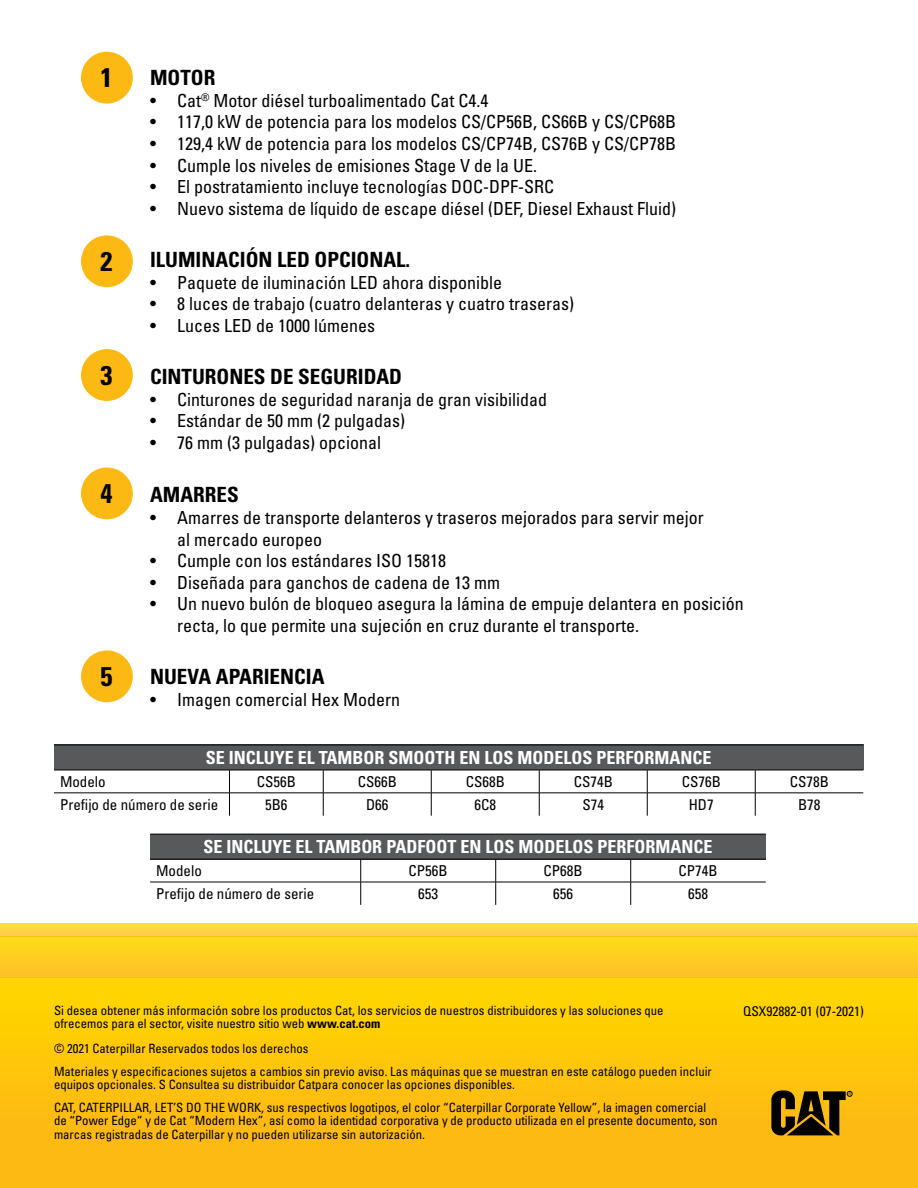
<style>
.page{position:relative;width:918px;height:1188px;background:#fff}
.page>*{position:absolute;margin:0;border:0;box-sizing:border-box;transform-origin:0 0}
.t1{font:700 condensed 27px "Univers LT Std";color:#000}
.t2{font:700 condensed 21px "Univers LT Std";color:#000}
.t3{font:condensed 18px/21.6px "Univers LT Std";color:#000}
.t4{font:700 condensed 18px "Univers LT Std";color:#fff}
.t5{font:condensed 15px "Univers LT Std";color:#000}
.MediaNo{font:condensed 13.5px "Univers LT Std";color:#000}
.CatNotice{font:condensed 12.75px/13.5px "Univers LT Std";color:#000}
.CopyRightInfo{font:condensed 12.75px/13.5px "Univers LT Std";color:#000}
.BackDisclaimer{font:condensed 12.75px/13.5px "Univers LT Std";color:#000}
.CatRights{font:condensed 12.75px "Univers LT Std";color:#000}
.s1{font-weight:700}
</style>
<div class="page">
<div style="left:0;top:977px;width:918px;height:211px;background:linear-gradient(to bottom,#ffd500,#fdb317)"></div>
<div style="left:0;top:937px;width:918px;height:40px;background:#ffcd21"></div>
<div style="left:0;top:923px;width:918px;height:14px;background:#ffd446"></div>
<svg style="left:771px;top:1090px;width:81px;height:45px;background:#634906"></svg>
<div style="left:81px;top:52px;width:52px;height:52px;background:#fdb913;border-radius:50%"></div>
<div style="left:81px;top:235px;width:52px;height:52px;background:#fdb913;border-radius:50%"></div>
<div style="left:81px;top:349px;width:52px;height:52px;background:#fdb913;border-radius:50%"></div>
<div style="left:81px;top:468px;width:52px;height:51px;background:#fdb913;border-radius:50%"></div>
<div style="left:81px;top:650px;width:52px;height:52px;background:#fdb913;border-radius:50%"></div>
<div style="left:54px;top:745px;width:809px;height:25px;background:#58595b"></div>
<hr style="left:54px;top:745px;width:176px;height:1px;background:#000">
<hr style="left:230px;top:745px;width:93px;height:1px;background:#000">
<hr style="left:323px;top:745px;width:108px;height:1px;background:#000">
<hr style="left:431px;top:745px;width:108px;height:1px;background:#000">
<hr style="left:539px;top:745px;width:108px;height:1px;background:#000">
<hr style="left:647px;top:745px;width:108px;height:1px;background:#000">
<hr style="left:755px;top:745px;width:108px;height:1px;background:#000">
<hr style="left:54px;top:770px;width:176px;height:1px;background:#000">
<hr style="left:230px;top:770px;width:93px;height:1px;background:#000">
<hr style="left:323px;top:770px;width:108px;height:1px;background:#000">
<hr style="left:431px;top:770px;width:108px;height:1px;background:#000">
<hr style="left:539px;top:770px;width:108px;height:1px;background:#000">
<hr style="left:647px;top:770px;width:108px;height:1px;background:#000">
<hr style="left:755px;top:770px;width:108px;height:1px;background:#000">
<hr style="left:54px;top:793px;width:176px;height:1px;background:#000">
<hr style="left:230px;top:793px;width:93px;height:1px;background:#000">
<svg style="left:229px;top:770px;width:1px;height:46px"></svg>
<hr style="left:323px;top:793px;width:108px;height:1px;background:#000">
<svg style="left:323px;top:770px;width:1px;height:46px"></svg>
<hr style="left:431px;top:793px;width:108px;height:1px;background:#000">
<svg style="left:431px;top:770px;width:1px;height:46px"></svg>
<hr style="left:539px;top:793px;width:108px;height:1px;background:#000">
<svg style="left:539px;top:770px;width:1px;height:46px"></svg>
<hr style="left:647px;top:793px;width:108px;height:1px;background:#000">
<svg style="left:647px;top:770px;width:1px;height:46px"></svg>
<hr style="left:755px;top:793px;width:108px;height:1px;background:#000">
<svg style="left:755px;top:770px;width:1px;height:46px"></svg>
<div style="left:150px;top:834px;width:616px;height:25px;background:#58595b"></div>
<hr style="left:150px;top:834px;width:211px;height:1px;background:#000">
<hr style="left:361px;top:834px;width:135px;height:1px;background:#000">
<hr style="left:496px;top:834px;width:135px;height:1px;background:#000">
<hr style="left:631px;top:834px;width:135px;height:1px;background:#000">
<hr style="left:150px;top:859px;width:211px;height:1px;background:#000">
<hr style="left:361px;top:859px;width:135px;height:1px;background:#000">
<hr style="left:496px;top:859px;width:135px;height:1px;background:#000">
<hr style="left:631px;top:859px;width:135px;height:1px;background:#000">
<hr style="left:150px;top:882px;width:211px;height:1px;background:#000">
<hr style="left:361px;top:882px;width:135px;height:1px;background:#000">
<svg style="left:360px;top:859px;width:1px;height:46px"></svg>
<hr style="left:496px;top:882px;width:135px;height:1px;background:#000">
<svg style="left:495px;top:859px;width:1px;height:46px"></svg>
<hr style="left:631px;top:882px;width:135px;height:1px;background:#000">
<svg style="left:630px;top:859px;width:1px;height:46px"></svg>
<p class="t1" style="left:101px;top:61px;width:13px">1</p>
<p class="t1" style="left:101px;top:245px;width:13px">2</p>
<p class="t1" style="left:101px;top:359px;width:13px">3</p>
<p class="t1" style="left:101px;top:477px;width:13px">4</p>
<p class="t1" style="left:101px;top:660px;width:13px">5</p>
<p class="t2" style="left:150px;top:65px;width:67px">MOTOR</p>
<p class="t3" style="left:150px;top:89px;width:340px">• Cat<sup>®</sup> Motor diésel turboalimentado Cat C4.4</p>
<p class="t3" style="left:150px;top:111px;width:527px">• 117,0 kW de potencia para los modelos CS/CP56B, CS66B y CS/CP68B</p>
<p class="t3" style="left:150px;top:133px;width:527px">• 129,4 kW de potencia para los modelos CS/CP74B, CS76B y CS/CP78B</p>
<p class="t3" style="left:150px;top:154px;width:388px">• Cumple los niveles de emisiones Stage V de la UE.</p>
<p class="t3" style="left:150px;top:176px;width:405px">• El postratamiento incluye tecnologías DOC-DPF-SRC</p>
<p class="t3" style="left:150px;top:197px;width:528px">• Nuevo sistema de líquido de escape diésel (DEF, Diesel Exhaust Fluid)</p>
<p class="t2" style="left:150px;top:247px;width:262px">ILUMINACIÓN LED OPCIONAL.</p>
<p class="t3" style="left:150px;top:271px;width:353px">• Paquete de iluminación LED ahora disponible</p>
<p class="t3" style="left:150px;top:293px;width:425px">• 8 luces de trabajo (cuatro delanteras y cuatro traseras)</p>
<p class="t3" style="left:150px;top:314px;width:226px">• Luces LED de 1000 lúmenes</p>
<p class="t2" style="left:150px;top:364px;width:254px">CINTURONES DE SEGURIDAD</p>
<p class="t3" style="left:150px;top:388px;width:398px">• Cinturones de seguridad naranja de gran visibilidad</p>
<p class="t3" style="left:150px;top:410px;width:256px">• Estándar de 50 mm (2 pulgadas)</p>
<p class="t3" style="left:150px;top:431px;width:232px">• 76 mm (3 pulgadas) opcional</p>
<p class="t2" style="left:150px;top:482px;width:90px">AMARRES</p>
<p class="t3" style="left:177px;top:507px;width:528px;text-indent:-27px">• Amarres de transporte delanteros y traseros mejorados para servir mejor al mercado europeo</p>
<p class="t3" style="left:150px;top:550px;width:297px">• Cumple con los estándares ISO 15818</p>
<p class="t3" style="left:150px;top:571px;width:351px">• Diseñada para ganchos de cadena de 13 mm</p>
<p class="t3" style="left:177px;top:593px;width:568px;text-indent:-27px">• Un nuevo bulón de bloqueo asegura la lámina de empuje delantera en posición recta, lo que permite una sujeción en cruz durante el transporte.</p>
<p class="t2" style="left:150px;top:664px;width:176px">NUEVA APARIENCIA</p>
<p class="t3" style="left:150px;top:688px;width:251px">• Imagen comercial Hex Modern</p>
<p class="t4" style="left:206px;top:747px;width:507px">SE INCLUYE EL TAMBOR SMOOTH EN LOS MODELOS PERFORMANCE</p>
<p class="t5" style="left:60px;top:772px;width:47px">Modelo</p>
<p class="t5" style="left:257px;top:772px;width:41px">CS56B</p>
<p class="t5" style="left:358px;top:772px;width:41px">CS66B</p>
<p class="t5" style="left:466px;top:772px;width:41px">CS68B</p>
<p class="t5" style="left:574px;top:772px;width:41px">CS74B</p>
<p class="t5" style="left:682px;top:772px;width:41px">CS76B</p>
<p class="t5" style="left:790px;top:772px;width:41px">CS78B</p>
<p class="t5" style="left:60px;top:795px;width:160px">Prefijo de número de serie</p>
<p class="t5" style="left:265px;top:795px;width:24px">5B6</p>
<p class="t5" style="left:366px;top:795px;width:24px">D66</p>
<p class="t5" style="left:474px;top:795px;width:23px">6C8</p>
<p class="t5" style="left:582px;top:795px;width:23px">S74</p>
<p class="t5" style="left:689px;top:795px;width:26px">HD7</p>
<p class="t5" style="left:798px;top:795px;width:24px">B78</p>
<p class="t4" style="left:203px;top:836px;width:511px">SE INCLUYE EL TAMBOR PADFOOT EN LOS MODELOS PERFORMANCE</p>
<p class="t5" style="left:156px;top:861px;width:47px">Modelo</p>
<p class="t5" style="left:409px;top:861px;width:41px">CP56B</p>
<p class="t5" style="left:544px;top:861px;width:41px">CP68B</p>
<p class="t5" style="left:679px;top:861px;width:41px">CP74B</p>
<p class="t5" style="left:156px;top:884px;width:160px">Prefijo de número de serie</p>
<p class="t5" style="left:418px;top:884px;width:21px">653</p>
<p class="t5" style="left:553px;top:884px;width:21px">656</p>
<p class="t5" style="left:688px;top:884px;width:21px">658</p>
<p class="BackDisclaimer" style="left:54px;top:1004px;width:611px">Si desea obtener más información sobre los productos Cat, los servicios de nuestros distribuidores y las soluciones que ofrecemos para el sector, visite nuestro sitio web <span class="s1">www.cat.com</span></p>
<p class="CatRights" style="left:54px;top:1040px;width:256px">© 2021 Caterpillar Reservados todos los derechos</p>
<p class="CopyRightInfo" style="left:54px;top:1064px;width:659px">Materiales y especificaciones sujetos a cambios sin previo aviso. Las máquinas que se muestran en este catálogo pueden incluir equipos opcionales. S Consultea su distribuidor Catpara conocer las opciones disponibles.</p>
<p class="CatNotice" style="left:54px;top:1100px;width:665px">CAT, CATERPILLAR, LET’S DO THE WORK, sus respectivos logotipos, el color “Caterpillar Corporate Yellow”, la imagen comercial de “Power Edge“ y de Cat “Modern Hex”, así como la identidad corporativa y de producto utilizada en el presente documento, son marcas registradas de Caterpillar y no pueden utilizarse sin autorización.</p>
<p class="MediaNo" style="left:743px;top:1002px;width:122px">QSX92882-01 (07-2021)</p>
</div>
